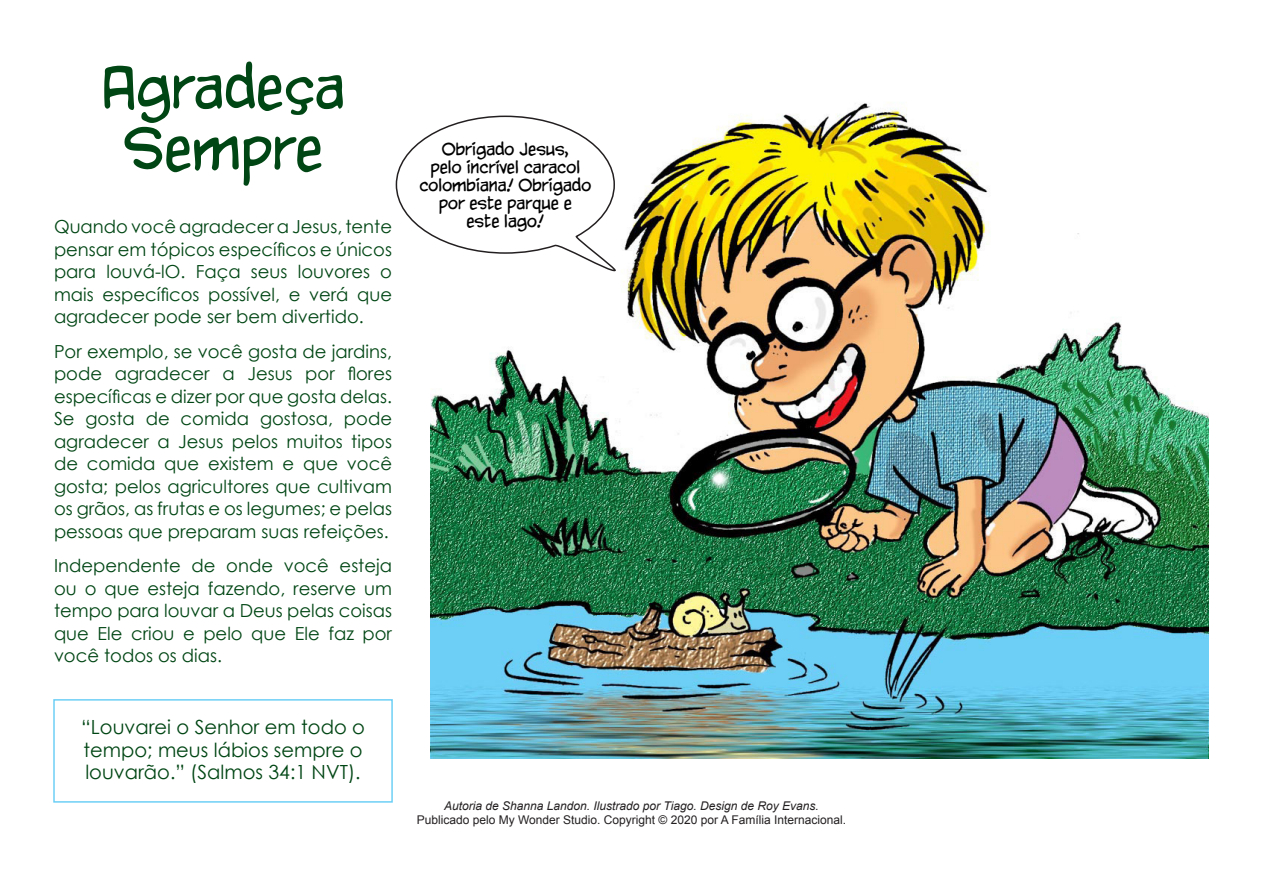
<style>
.page{position:relative;width:1263px;height:893px;background:#fff}
.page>*{position:absolute;margin:0;border:0;box-sizing:border-box;transform-origin:0 0}
.t1{font:51px/61.2px "CC Yada Yada Yada Int";color:#004614;text-align:center}
.t2{font:19.5px/22.5px "Century Gothic";color:#004614}
.t3{font:18px/22.5px "Century Gothic";color:#004614;text-align:justify}
.t4{font:15px/18px "CC Yada Yada Yada Int";color:#000;text-align:center}
.t5{font:12px "Arial";color:#231f20}
.t6{font:italic 12px "Arial";color:#231f20}
</style>
<div class="page">
<img style="left:430px;top:102px;width:779px;height:656px">
<div style="left:53px;top:699px;width:340px;height:104px;border:2px solid #6dcff6"></div>
<svg style="left:395px;top:115px;width:224px;height:158px"></svg>
<p class="t1" style="left:101px;top:62px;width:245px">Agradeça<br>Sempre</p>
<p class="t3" style="left:54px;top:215px;width:340px">Quando você agradecer a Jesus, tente pensar em tópicos específicos e únicos para louvá-lO. Faça seus louvores o mais específicos possível, e verá que agradecer pode ser bem divertido.</p>
<p class="t3" style="left:54px;top:340px;width:340px">Por exemplo, se você gosta de jardins, pode agradecer a Jesus por flores específicas e dizer por que gosta delas.<br>Se gosta de comida gostosa, pode agradecer a Jesus pelos muitos tipos de comida que existem e que você gosta; pelos agricultores que cultivam os grãos, as frutas e os legumes; e pelas pessoas que preparam suas refeições.</p>
<p class="t3" style="left:54px;top:554px;width:340px">Independente de onde você esteja ou o que esteja fazendo, reserve um tempo para louvar a Deus pelas coisas que Ele criou e pelo que Ele faz por você todos os dias.</p>
<p class="t2" style="left:81px;top:716px;width:285px">“Louvarei o Senhor em todo o tempo; meus lábios sempre o louvarão.” (Salmos 34:1 NVT).</p>
<p class="t4" style="left:419px;top:142px;width:173px">Obrigado Jesus,<br>pelo incrível caracol colombiana! Obrigado por este parque e<br>este lago!</p>
<p class="t6" style="left:444px;top:798px;width:376px">Autoria de Shanna Landon. Ilustrado por Tiago. Design de Roy Evans.</p>
<p class="t5" style="left:417px;top:812px;width:431px">Publicado pelo My Wonder Studio. Copyright © 2020 por A Família Internacional.</p>
</div>
